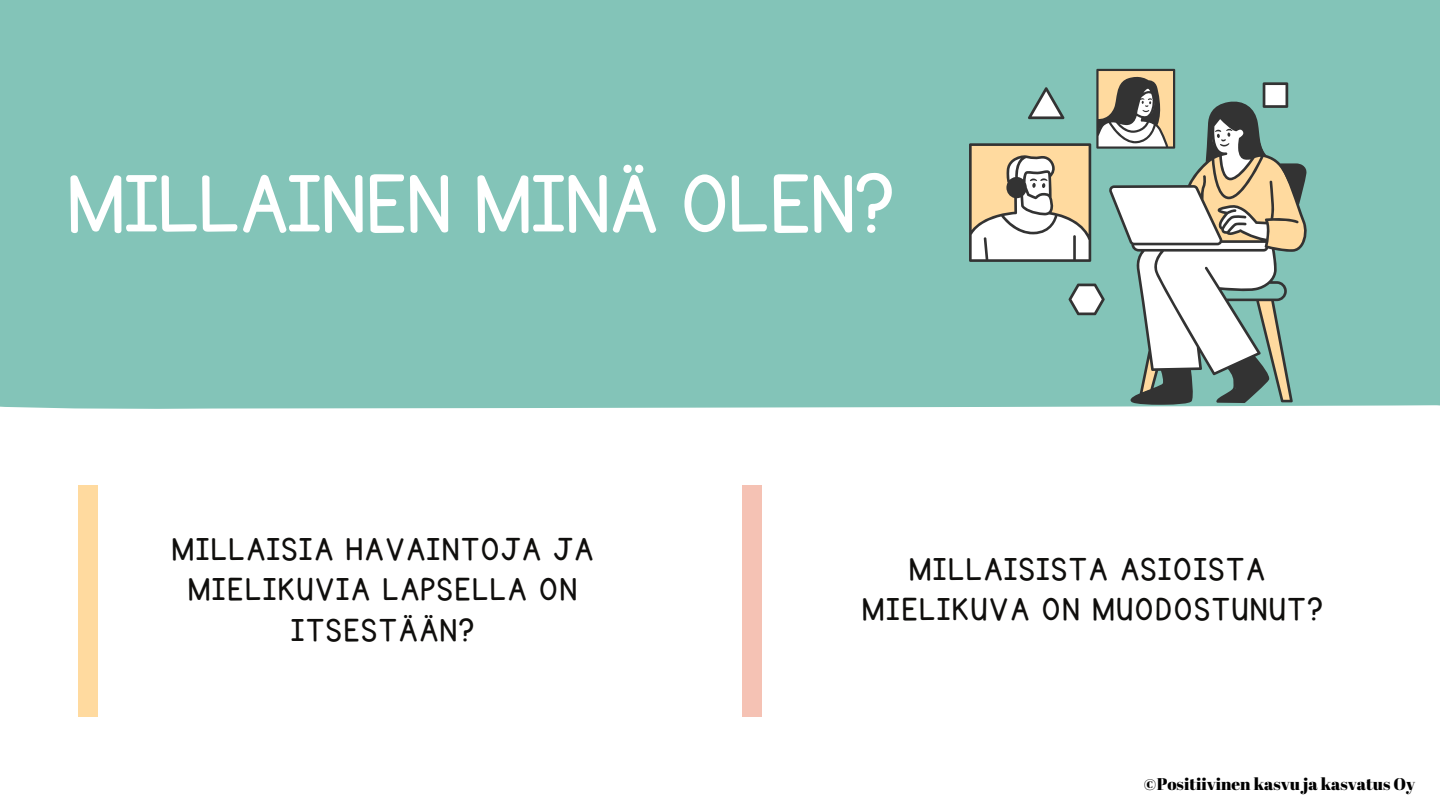
<style>
.page{position:relative;width:1440px;height:810px;background:#83c4b8}
.page>*{position:absolute;margin:0;border:0;box-sizing:border-box;transform-origin:0 0}
.t1{font:95px "KG Primary Penmanship";color:#fff}
.t2{font:37px/40.5px "KG Primary Penmanship";letter-spacing:.05em;color:#0f0e0c;text-align:center}
.t3{font:16.9px "Abril Fatface";color:#000}
</style>
<div class="page">
<div style="left:0;top:405px;width:1440px;height:405px;background:#fff"></div>
<svg style="left:969px;top:69px;width:338px;height:336px"></svg>
<div style="left:78px;top:485px;width:20px;height:231px;background:#ffda9f"></div>
<div style="left:742px;top:485px;width:20px;height:231px;background:#f5c2b4"></div>
<p class="t1" style="left:67px;top:158px;width:828px">MILLAINEN MINÄ OLEN?</p>
<p class="t2" style="left:172px;top:530px;width:423px">MILLAISIA HAVAINTOJA JA<br>MIELIKUVIA LAPSELLA ON<br>ITSESTÄÄN?</p>
<p class="t2" style="left:909px;top:550px;width:357px">MILLAISISTA ASIOISTA</p>
<p class="t2" style="left:862px;top:591px;width:462px">MIELIKUVA ON MUODOSTUNUT?</p>
<p class="t3" style="left:1144px;top:772px;width:273px">©Positiivinen kasvu ja kasvatus Oy</p>
</div>
